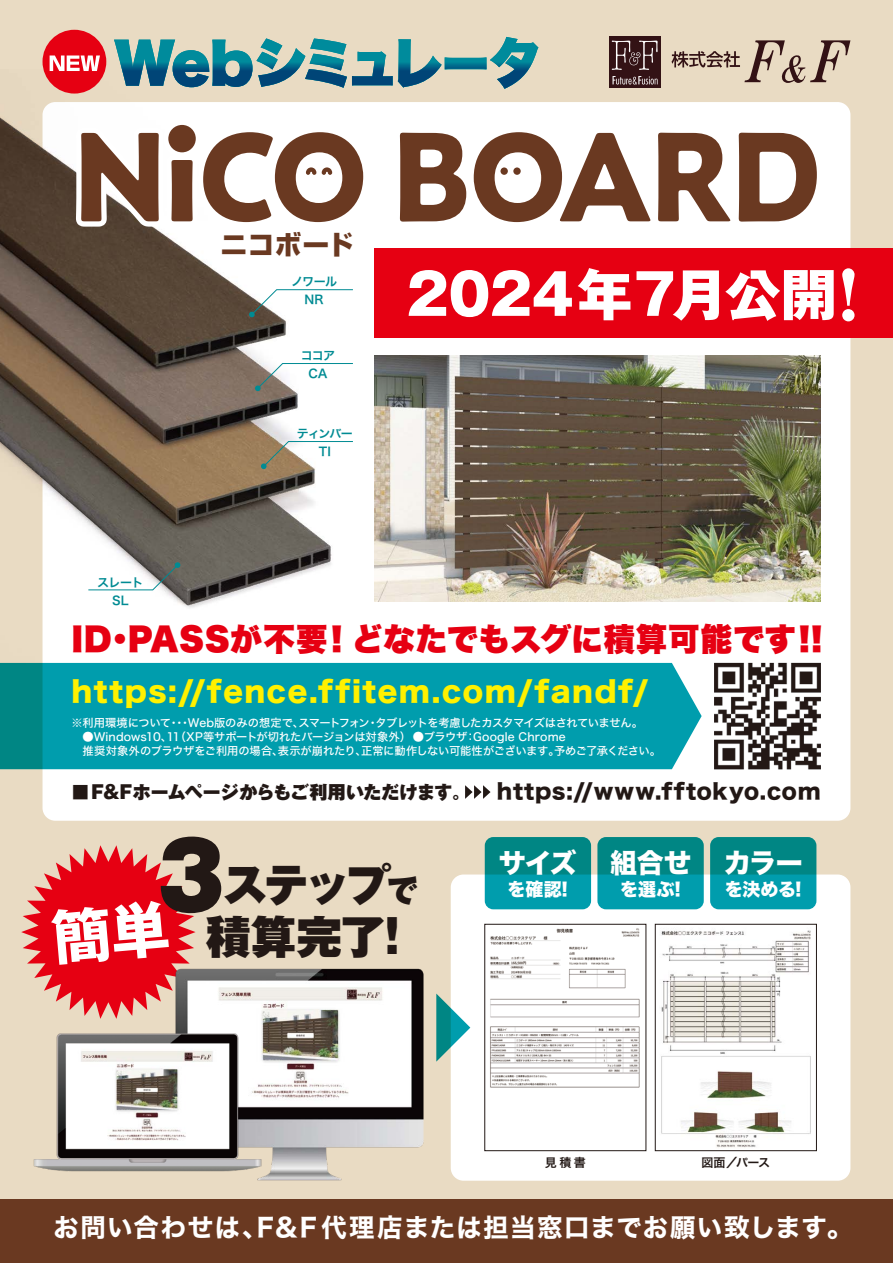
<style>
.page{position:relative;width:893px;height:1263px;background:#e9dbc3}
.page>*{position:absolute;margin:0;border:0;box-sizing:border-box;transform-origin:0 0}
.t1{font:800 55.5px "Gothic MB101 Pr 6 N";color:#fff}
.t2{font:54px "Hira Kaku Std N W9";letter-spacing:-.05em;color:#008b9c}
.t3{font:900 45px/51.8px "Gothic MB101 Pr 6 N";letter-spacing:-.045em;color:#221815}
.t4{font:31.5px "Hira Kaku Std N W9";letter-spacing:.015em;color:#e60012}
.t5{font:28.5px "Hira Kaku Std N W8";letter-spacing:.055em;color:#fff100}
.t6{font:27px "Hira Kaku Std N W8";letter-spacing:-.03em;color:#fff}
.t7{font:800 27px "Shin Go Upr";letter-spacing:.005em;color:#6a3921}
.t8{font:25.5px "Hira Kaku Std N W7";letter-spacing:.05em;color:#fff}
.t9{font:21px "Hira Kaku Std N W8";letter-spacing:.04em;color:#221815}
.t10{font:900 18px "Gothic MB101 Pr 6 N";letter-spacing:-.01em;color:#221815}
.t11{font:18px "Hira Kaku Std N W8";letter-spacing:-.005em;color:#fff}
.t12{font:12px/18px "Hira Kaku Std N W6";letter-spacing:-.05em;color:#008b93;text-align:center}
.t13{font:12px "Hira Kaku Std N W6";letter-spacing:.015em;color:#221815}
.t14{font:11.25px/14.2px "Hira Kaku Std N W5";letter-spacing:-.02em;color:#fff}
.s1{color:#008b93}
.s2{font-family:"Ryumin Pr 5";font-weight:900;font-size:66.6px}
.s3{font-family:"Koz Go Pr 6 N"}
.s4{font-family:"Koz Go Pr 6 N";font-weight:400}
.s5{font-size:88.5px}
.s6{font-size:31.5px}
</style>
<div class="page">
<div style="left:0;top:1199px;width:893px;height:64px;background:#6a3921"></div>
<div style="left:43px;top:102px;width:807px;height:719px;background:#fff;border-radius:13px"></div>
<div style="left:451px;top:874px;width:399px;height:307px;background:#fff;border-radius:13px"></div>
<img style="left:374px;top:355px;width:447px;height:247px">
<img style="left:175px;top:968px;width:249px;height:213px">
<img style="left:210px;top:975px;width:181px;height:136px">
<img style="left:33px;top:1026px;width:231px;height:149px">
<img style="left:73px;top:1041px;width:147px;height:110px">
<img style="left:490px;top:928px;width:150px;height:160px">
<div style="left:484px;top:924px;width:162px;height:227px;border:1px solid #221815"></div>
<img style="left:661px;top:930px;width:150px;height:218px">
<div style="left:655px;top:924px;width:162px;height:227px;border:1px solid #221815"></div>
<svg style="left:0;top:663px;width:702px;height:106px;background:#059eac"></svg>
<img style="left:714px;top:663px;width:107px;height:106px">
<img style="left:0;top:69px;width:370px;height:595px">
<svg style="left:249px;top:289px;width:105px;height:29px"></svg>
<svg style="left:255px;top:363px;width:99px;height:28px"></svg>
<svg style="left:261px;top:441px;width:93px;height:28px"></svg>
<svg style="left:88px;top:562px;width:93px;height:29px"></svg>
<svg style="left:436px;top:993px;width:34px;height:69px"></svg>
<div style="left:609px;top:36px;width:51px;height:51px;background:#331215"></div>
<svg style="left:612px;top:41px;width:46px;height:29px"></svg>
<svg style="left:612px;top:76px;width:46px;height:9px"></svg>
<svg style="left:671px;top:40px;width:179px;height:43px"></svg>
<div style="left:374px;top:249px;width:519px;height:89px;background:#e60012"></div>
<svg style="left:485px;top:837px;width:106px;height:72px;background:#009197"></svg>
<svg style="left:597px;top:837px;width:107px;height:72px;background:#019198"></svg>
<svg style="left:710px;top:837px;width:106px;height:72px;background:#009197"></svg>
<svg style="left:399px;top:132px;width:418px;height:91px"></svg>
<svg style="left:71px;top:119px;width:299px;height:117px"></svg>
<div style="left:500px;top:167px;width:8px;height:8px;background:#6a3921;border-radius:50%"></div>
<div style="left:513px;top:167px;width:8px;height:8px;background:#6a3921;border-radius:50%"></div>
<svg style="left:114px;top:62px;width:418px;height:27px"></svg>
<div style="left:43px;top:30px;width:63px;height:64px;background:#e60012;border-radius:50%"></div>
<svg style="left:50px;top:55px;width:50px;height:16px"></svg>
<svg style="left:465px;top:785px;width:25px;height:14px"></svg>
<svg style="left:21px;top:845px;width:175px;height:174px"></svg>
<h2 class="t2" style="left:114px;top:33px;width:430px">Webシミュレ<span class="s1">ータ</span></h2>
<h3 class="t7" style="left:221px;top:223px;width:134px">ニコボード</h3>
<p class="t12" style="left:291px;top:273px;width:48px">ノワール<br>NR</p>
<p class="t12" style="left:301px;top:347px;width:36px">ココア<br>CA</p>
<p class="t12" style="left:297px;top:425px;width:58px">ティンバー<br>TI</p>
<h1 class="t1" style="left:406px;top:248px;width:454px">2024年7月公開<span class="s2">!</span></h1>
<p class="t12" style="left:97px;top:573px;width:48px">スレート<br>SL</p>
<h3 class="t4" style="left:71px;top:622px;width:753px">ID･PASSが不要! どなたでもスグに積算可能です!!</h3>
<h3 class="t5" style="left:71px;top:675px;width:579px">https://fence.ffitem.com/fandf/</h3>
<p class="t14" style="left:71px;top:716px;width:573px">※利用環境について・・・Web版のみの想定で、スマートフォン・タブレットを考慮したカスタマイズはされていません。</p>
<p class="t14" style="left:71px;top:730px;width:591px;text-indent:11px"><span class="s3">●</span>Windows10、11（XP等サポートが切れたバージョンは対象外） <span class="s3">●</span>ブラウザ：Google Chrome<br>　推奨対象外のブラウザをご利用の場合、表示が崩れたり、正常に動作しない可能性がございます。予めご了承ください。</p>
<h3 class="t10" style="left:71px;top:777px;width:400px"><span class="s4">■</span>F&amp;Fホームページからもご利用いただけます。</h3>
<h3 class="t9" style="left:497px;top:779px;width:325px">https://www.fftokyo.com</h3>
<h3 class="t3" style="left:206px;top:857px;width:213px;text-indent:-49px"><span class="s5">3</span>ステップ<span class="s6">で</span>積算完了!</h3>
<h3 class="t6" style="left:499px;top:848px;width:79px">サイズ</h3>
<h3 class="t11" style="left:508px;top:879px;width:62px">を確認!</h3>
<h3 class="t6" style="left:610px;top:848px;width:83px">組合せ</h3>
<h3 class="t11" style="left:620px;top:879px;width:62px">を選ぶ!</h3>
<h3 class="t6" style="left:724px;top:848px;width:80px">カラー</h3>
<h3 class="t11" style="left:725px;top:879px;width:78px">を決める!</h3>
<p class="t13" style="left:545px;top:1153px;width:43px">見積書</p>
<p class="t13" style="left:701px;top:1153px;width:70px">図面／パース</p>
<h3 class="t8" style="left:53px;top:1207px;width:801px">お問い合わせは、F&amp;F 代理店または担当窓口までお願い致します。</h3>
</div>
